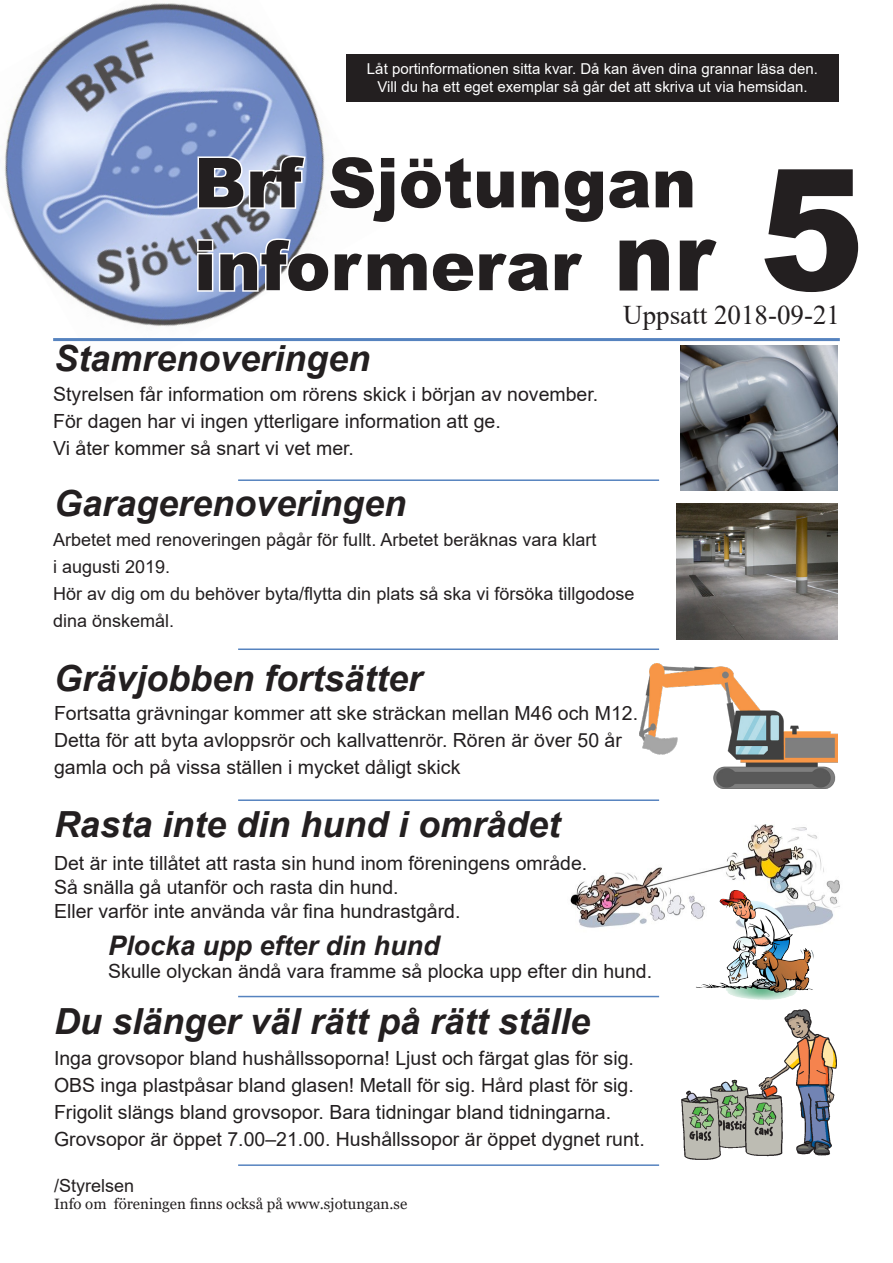
<style>
.page{position:relative;width:893px;height:1263px;background:#fff}
.page>*{position:absolute;margin:0;border:0;box-sizing:border-box;transform-origin:0 0}
.t1{font:900 168.45px "Arial";color:#231f20;scale:.93 1}
.t2{font:900 96.3px "Arial";color:#231f20;scale:.93 1}
.t3{font:900 69px/82.8px "Arial";color:#231f20}
.t4{font:italic 700 36px "Arial";color:#231f20}
.t5{font:italic 700 27px "Arial";color:#231f20}
.t6{font:27px "Times New Roman";color:#231f20}
.t7{font:19.5px/27px "Arial";color:#231f20}
.t8{font:18px/27px "Arial";color:#231f20}
.t9{font:15px/18.8px "Arial";color:#fff;text-align:center}
.t10{font:15px "Georgia";color:#231f20}
</style>
<div class="page">
<img style="left:680px;top:346px;width:158px;height:144px">
<img style="left:676px;top:503px;width:162px;height:137px">
<img style="left:570px;top:824px;width:270px;height:104px">
<img style="left:640px;top:663px;width:198px;height:126px">
<img style="left:679px;top:848px;width:136px;height:152px">
<img style="left:681px;top:1009px;width:156px;height:151px">
<img style="left:1px;top:3px;width:387px;height:339px">
<div style="left:346px;top:54px;width:493px;height:47px;background:#231f20"></div>
<svg style="left:196px;top:154px;width:111px;height:56px"></svg>
<svg style="left:327px;top:153px;width:61px;height:72px"></svg>
<svg style="left:196px;top:237px;width:192px;height:57px"></svg>
<hr style="left:238px;top:799px;width:421px;height:2px;background:#5683bf">
<hr style="left:53px;top:338px;width:787px;height:3px;background:#5683bf">
<hr style="left:238px;top:648px;width:421px;height:2px;background:#5683bf">
<hr style="left:238px;top:479px;width:421px;height:2px;background:#5683bf">
<hr style="left:238px;top:996px;width:421px;height:1px;background:#5683bf">
<hr style="left:238px;top:1164px;width:421px;height:2px;background:#5683bf">
<p class="t9" style="left:367px;top:59px;width:453px">Låt portinformationen sitta kvar. Då kan även dina grannar läsa den.<br>Vill du ha ett eget exemplar så går det att skriva ut via hemsidan.</p>
<p class="t3" style="left:194px;top:139px;width:504px">Brf Sjötungan informerar</p>
<p class="t2" style="left:614px;top:186px;width:109px">nr</p>
<p class="t1" style="left:759px;top:108px;width:114px">5</p>
<p class="t4" style="left:54px;top:334px;width:318px">Stamrenoveringen</p>
<p class="t7" style="left:53px;top:381px;width:547px">Styrelsen får information om rörens skick i början av november.</p>
<p class="t7" style="left:53px;top:408px;width:449px">För dagen har vi ingen ytterligare information att ge.<br>Vi åter kommer så snart vi vet mer.</p>
<p class="t4" style="left:54px;top:479px;width:354px">Garagerenoveringen</p>
<p class="t6" style="left:623px;top:296px;width:218px">Uppsatt 2018-09-21</p>
<p class="t8" style="left:53px;top:526px;width:545px">Arbetet med renoveringen pågår för fullt. Arbetet beräknas vara klart i augusti 2019.</p>
<p class="t8" style="left:53px;top:580px;width:583px">Hör av dig om du behöver byta/flytta din plats så ska vi försöka tillgodose dina önskemål.</p>
<p class="t4" style="left:54px;top:654px;width:370px">Grävjobben fortsätter</p>
<p class="t7" style="left:54px;top:699px;width:586px">Fortsatta grävningar kommer att ske sträckan mellan M46 och M12.<br>Detta för att byta avloppsrör och kallvattenrör. Rören är över 50 år gamla och på vissa ställen i mycket dåligt skick</p>
<p class="t4" style="left:54px;top:801px;width:508px">Rasta inte din hund i området</p>
<p class="t7" style="left:54px;top:850px;width:535px">Det är inte tillåtet att rasta sin hund inom föreningens område.</p>
<p class="t7" style="left:54px;top:875px;width:408px;line-height:24px">Så snälla gå utanför och rasta din hund.<br>Eller varför inte använda vår fina hundrastgård.</p>
<p class="t5" style="left:108px;top:927px;width:333px">Plocka upp efter din hund</p>
<p class="t7" style="left:108px;top:958px;width:546px">Skulle olyckan ändå vara framme så plocka upp efter din hund.</p>
<p class="t4" style="left:54px;top:997px;width:538px">Du slänger väl rätt på rätt ställe</p>
<p class="t7" style="left:54px;top:1044px;width:581px">Inga grovsopor bland hushållssoporna! Ljust och färgat glas för sig.</p>
<p class="t7" style="left:54px;top:1071px;width:581px">OBS inga plastpåsar bland glasen! Metall för sig. Hård plast för sig.</p>
<p class="t7" style="left:54px;top:1098px;width:559px">Frigolit slängs bland grovsopor. Bara tidningar bland tidningarna.</p>
<p class="t7" style="left:54px;top:1125px;width:592px">Grovsopor är öppet 7.00–21.00. Hushållssopor är öppet dygnet runt.</p>
<p class="t8" style="left:54px;top:1172px;width:82px">/Styrelsen</p>
<p class="t10" style="left:54px;top:1195px;width:355px">Info om föreningen finns också på www.sjotungan.se</p>
</div>
